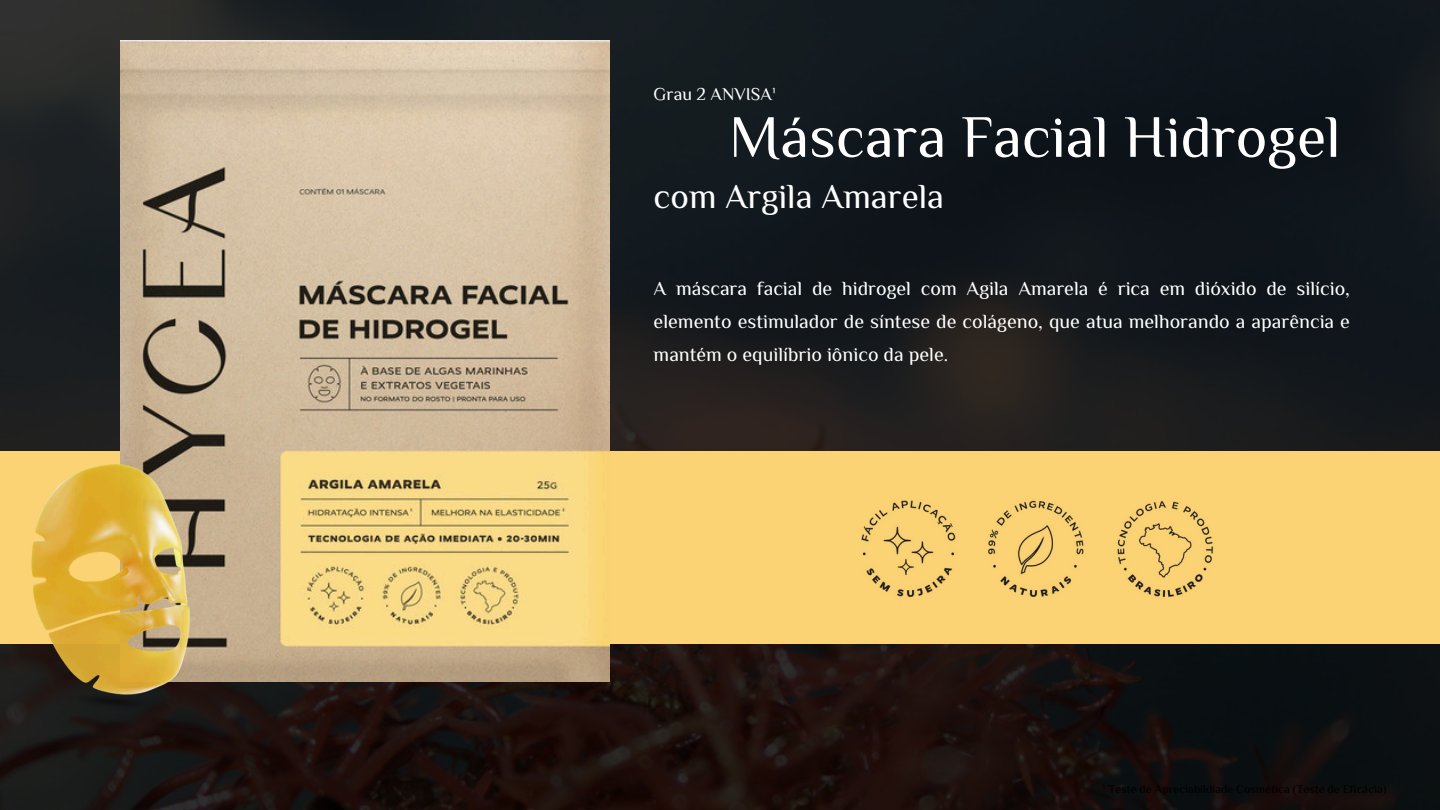
<style>
.page{position:relative;width:1440px;height:810px;background:#fff}
.page>*{position:absolute;margin:0;border:0;box-sizing:border-box;transform-origin:0 0}
.t1{font:60px "Philosopher";color:#fff}
.t2{font:35px "Philosopher";color:#fff}
.t3{font:20px/33px "Philosopher";color:#fff;text-align:justify}
.t4{font:18px "Philosopher";color:#fff}
</style>
<div class="page">
<img style="left:0;top:0;width:1440px;height:810px">
<div style="left:0;top:451px;width:1440px;height:193px;background:#fbd274"></div>
<img style="left:120px;top:41px;width:489px;height:640px">
<img style="left:0;top:420px;width:272px;height:327px">
<img style="left:861px;top:500px;width:353px;height:97px">
<p class="t4" style="left:654px;top:88px;width:124px">Grau 2 ANVISA¹</p>
<h2 class="t1" style="left:729px;top:117px;width:613px">Máscara Facial Hidrogel</h2>
<h3 class="t2" style="left:654px;top:185px;width:292px">com Argila Amarela</h3>
<p class="t3" style="left:654px;top:273px;width:698px">A máscara facial de hidrogel com Agila Amarela é rica em dióxido de silício, elemento estimulador de síntese de colágeno, que atua melhorando a aparência e mantém o equilíbrio iônico da pele.</p>
</div>
